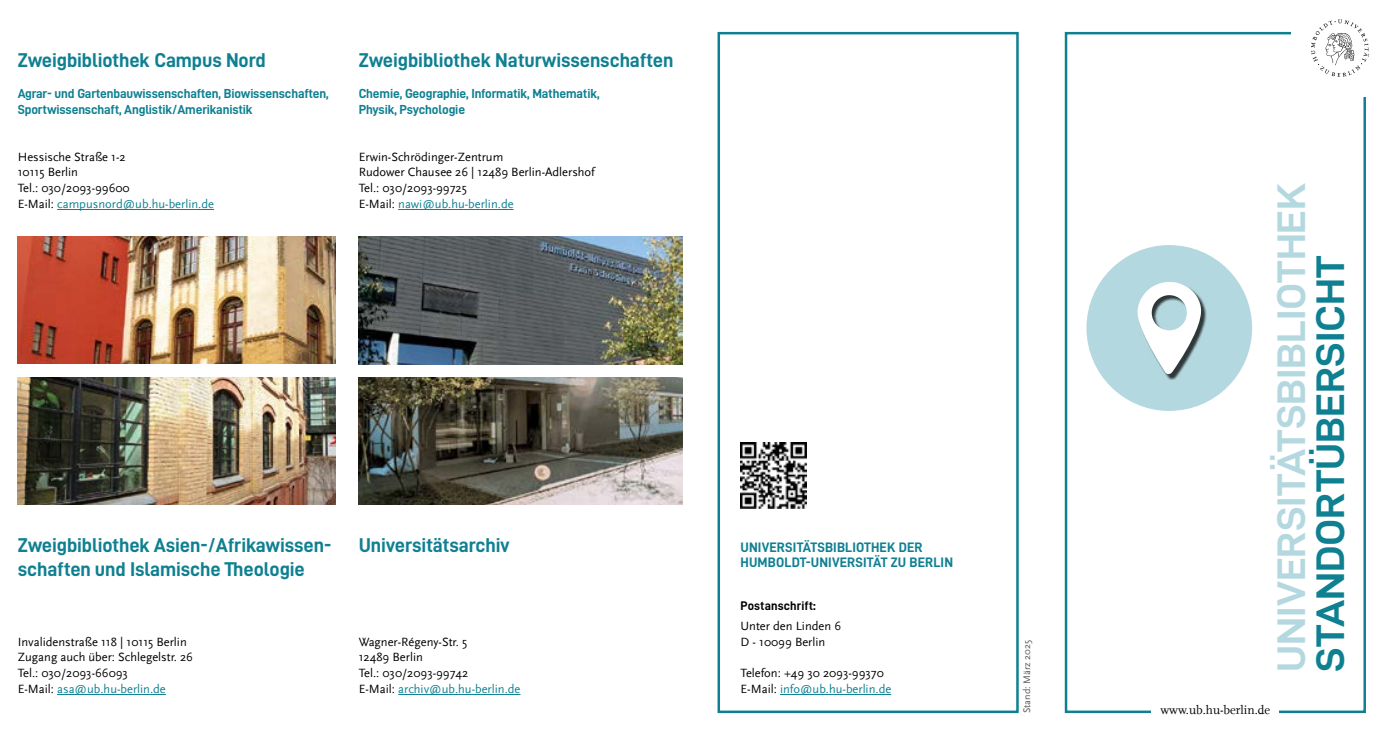
<style>
.page{position:relative;width:1389px;height:745px;background:#fff}
.page>*{position:absolute;margin:0;border:0;box-sizing:border-box;transform-origin:0 0}
.t1{font:40px "D DIN Exp Bold";color:#b4d8df}
.t2{font:40px "D DIN Exp Bold";color:#0f8091}
.t3{font:20px/24px "D DIN Bold";letter-spacing:-.005em;color:#0f8091}
.t4{font:13.75px/15.6px "D DIN Bold";letter-spacing:.01em;color:#0f8091}
.t5{font:13.12px/15.6px "D DIN Bold";letter-spacing:-.01em;color:#0f8091}
.t6{font:12.5px/15.6px "HU Scala Sans";color:#000}
.t7{font:12.5px "HU Scala";color:#000}
.t8{font:12.5px "D DIN Bold";letter-spacing:.01em;color:#000}
.t9{font:10px "HU Scala Sans";color:#575756}
.s1{color:#0f8091}
</style>
<div class="page">
<div style="left:1065px;top:32px;width:301px;height:680px;border:2px solid #0f8091"></div>
<div style="left:718px;top:32px;width:301px;height:680px;border:2px solid #0f8091"></div>
<div style="left:1152px;top:704px;width:127px;height:11px;background:#fff"></div>
<div style="left:1292px;top:0;width:96px;height:96px;background:#fff"></div>
<svg style="left:1311px;top:20px;width:58px;height:57px"></svg>
<img style="left:359px;top:377px;width:324px;height:127px">
<img style="left:18px;top:377px;width:318px;height:127px">
<hr style="left:398px;top:693px;width:122px;height:1px;background:#0f8091">
<hr style="left:57px;top:693px;width:109px;height:1px;background:#0f8091">
<div style="left:1086px;top:245px;width:166px;height:165px;background:#b4d8df;border-radius:50%"></div>
<div style="left:1139px;top:283px;width:68px;height:96px;background:#000;opacity:.75"></div>
<svg style="left:1137px;top:282px;width:64px;height:92px"></svg>
<img style="left:18px;top:236px;width:318px;height:128px">
<hr style="left:57px;top:209px;width:157px;height:1px;background:#0f8091">
<hr style="left:398px;top:209px;width:116px;height:1px;background:#0f8091">
<img style="left:359px;top:236px;width:324px;height:128px">
<img style="left:741px;top:442px;width:65px;height:66px">
<hr style="left:780px;top:693px;width:111px;height:1px;background:#0f8091">
<h2 class="t3" style="left:18px;top:47px;width:249px">Zweigbibliothek Campus Nord</h2>
<p class="t5" style="left:18px;top:85px;width:313px">Agrar- und Gartenbauwissenschaften, Biowissenschaften,<br>Sportwissenschaft, Anglistik/Amerikanistik</p>
<p class="t6" style="left:18px;top:149px;width:198px">Hessische Straße 1-2<br>10115 Berlin<br>Tel.: 030/2093-99600<br>E-Mail: <span class="s1">campusnord@ub.hu-berlin.de</span></p>
<h2 class="t3" style="left:359px;top:47px;width:316px">Zweigbibliothek Naturwissenschaften</h2>
<p class="t5" style="left:359px;top:85px;width:242px">Chemie, Geographie, Informatik, Mathematik,<br>Physik, Psychologie</p>
<p class="t6" style="left:359px;top:149px;width:238px">Erwin-Schrödinger-Zentrum<br>Rudower Chausee 26 | 12489 Berlin-Adlershof<br>Tel.: 030/2093-99725<br>E-Mail: <span class="s1">nawi@ub.hu-berlin.de</span></p>
<h2 class="t3" style="left:359px;top:532px;width:153px">Universitätsarchiv</h2>
<h2 class="t3" style="left:18px;top:532px;width:315px">Zweigbibliothek Asien-/Afrikawissen&shy;schaften und Islamische Theologie</h2>
<p class="t4" style="left:741px;top:538px;width:214px">UNIVERSITÄTSBIBLIOTHEK DER<br>HUMBOLDT-UNIVERSITÄT ZU BERLIN</p>
<p class="t8" style="left:741px;top:598px;width:77px">Postanschrift:</p>
<p class="t6" style="left:741px;top:618px;width:102px">Unter den Linden 6<br>D - 10099 Berlin</p>
<p class="t6" style="left:741px;top:664px;width:152px">Telefon: +49 30 2093-99370<br>E-Mail: <span class="s1">info@ub.hu-berlin.de</span></p>
<p class="t6" style="left:18px;top:633px;width:177px">Invalidenstraße 118 | 10115 Berlin<br>Zugang auch über: Schlegelstr. 26<br>Tel.: 030/2093-66093<br>E-Mail: <span class="s1">asa@ub.hu-berlin.de</span></p>
<p class="t9" style="left:1022px;top:712px;width:74px;rotate:-90deg">Stand: März 2025</p>
<p class="t6" style="left:359px;top:633px;width:163px">Wagner-Régeny-Str. 5<br>12489 Berlin<br>Tel.: 030/2093-99742<br>E-Mail: <span class="s1">archiv@ub.hu-berlin.de</span></p>
<h1 class="t1" style="left:1269px;top:671px;width:490px;rotate:-90deg">UNIVERSITÄTSBIBLIOTHEK</h1>
<h1 class="t2" style="left:1308px;top:671px;width:417px;rotate:-90deg">STANDORTÜBERSICHT</h1>
<p class="t7" style="left:1160px;top:702px;width:111px">www.ub.hu-berlin.de</p>
</div>
